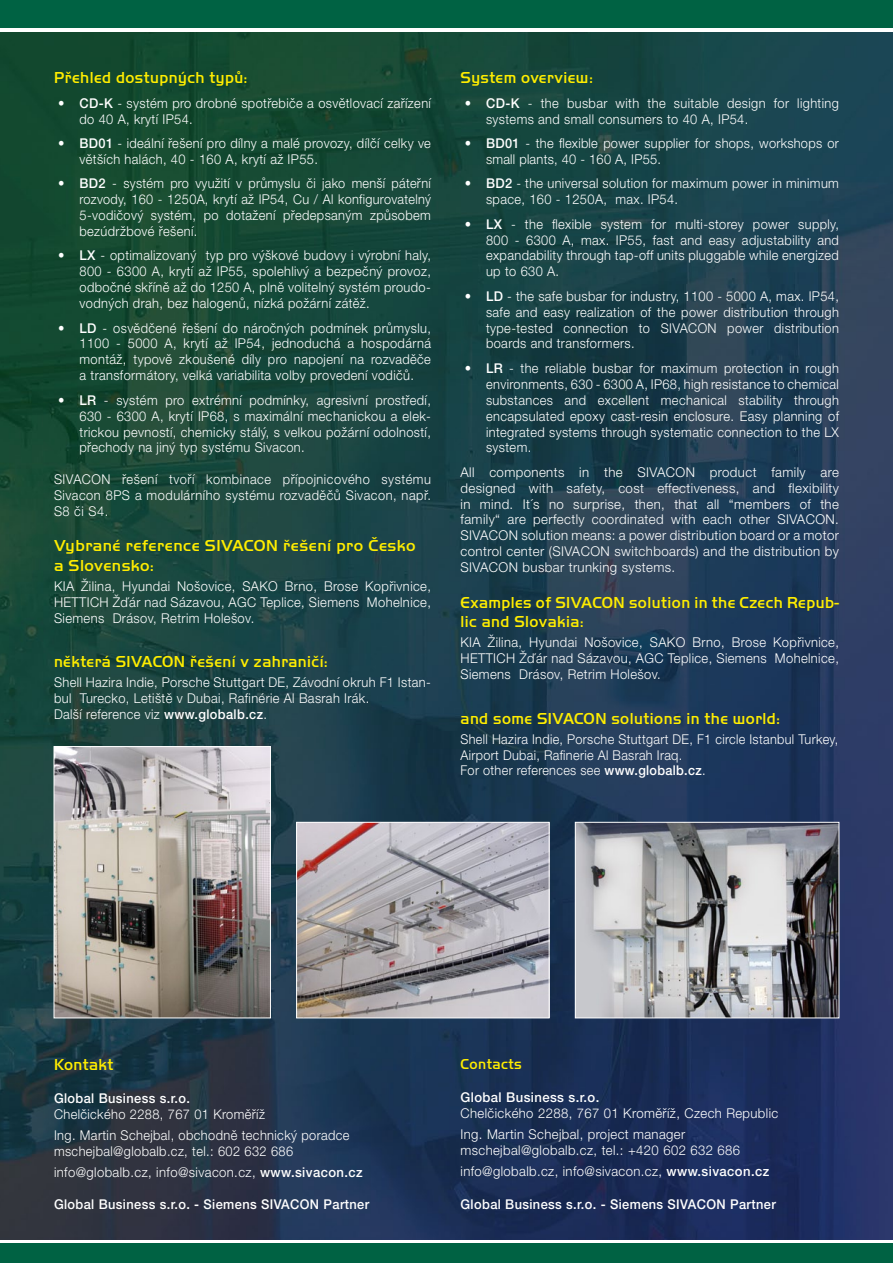
<style>
.page{position:relative;width:893px;height:1263px;background:#fff}
.page>*{position:absolute;margin:0;border:0;box-sizing:border-box;transform-origin:0 0}
.t1{font:500 16.5px/19.5px "Handel Gothic DOT";letter-spacing:.03em;color:#ffed00;scale:.95 1}
.t2{font:500 16.5px/19.5px "Handel Gothic DOT";letter-spacing:.03em;color:#ffed00}
.t3{font:500 15px "Handel Gothic DOT";letter-spacing:.03em;color:#ffed00;scale:.95 1}
.t4{font:300 13.5px/15.9px "Helvetica Neue LT Pro";letter-spacing:.03em;color:#fff;scale:.95 1}
.t5{font:300 13.5px/15.9px "Helvetica Neue LT Pro";letter-spacing:.03em;color:#fff}
.t6{font:300 13.5px/15.9px "Helvetica Neue LT Pro";letter-spacing:.03em;color:#fff;text-align:justify;scale:.96 1}
.t7{font:300 13.5px/15.9px "Helvetica Neue LT Pro";letter-spacing:.03em;color:#fff;scale:.94 1}
.t8{font:500 13.5px "Helvetica Neue LT Pro";letter-spacing:.03em;color:#fff;scale:.95 1}
.t9{font:500 13.5px "Helvetica Neue LT Pro";letter-spacing:.03em;color:#fff}
.s1{font-weight:500}
</style>
<div class="page">
<img style="left:0;top:32px;width:893px;height:1208px">
<div style="left:0;top:1243px;width:893px;height:20px;background:#006243"></div>
<svg style="left:0;top:27px;width:893px;height:1px"></svg>
<div style="left:0;top:0;width:893px;height:27px;background:#006243"></div>
<img style="left:56px;top:748px;width:213px;height:268px">
<div style="left:54px;top:746px;width:217px;height:272px;border:1px solid #fff"></div>
<img style="left:577px;top:824px;width:260px;height:192px">
<div style="left:575px;top:822px;width:264px;height:196px;border:1px solid #fff"></div>
<img style="left:298px;top:824px;width:249px;height:192px">
<div style="left:296px;top:822px;width:253px;height:196px;border:1px solid #fff"></div>
<p class="t1" style="left:54px;top:68px;width:205px">Přehled dostupných typů:</p>
<p class="t4" style="left:80px;top:95px;width:371px;text-indent:-21px"><span class="s1">• CD-K</span> - systém pro drobné spotřebiče a osvětlovací zařízení do 40 A, krytí IP54.</p>
<p class="t4" style="left:80px;top:135px;width:371px;text-indent:-21px"><span class="s1">• BD01</span> - ideální řešení pro dílny a malé provozy, dílčí celky ve větších halách, 40 - 160 A, krytí až IP55.</p>
<p class="t4" style="left:80px;top:175px;width:371px;text-align:justify;text-indent:-21px"><span class="s1">• BD2</span> - systém pro využití v průmyslu či jako menší páteřní rozvody, 160 - 1250A, krytí až IP54, Cu / Al konfigurovatelný 5-vodičový systém, po dotažení předepsaným způsobem bezúdržbové řešení.</p>
<p class="t4" style="left:80px;top:247px;width:371px;text-align:justify;text-indent:-21px"><span class="s1">• LX</span> - optimalizovaný typ pro výškové budovy i výrobní haly, 800 - 6300 A, krytí až IP55, spolehlivý a bezpečný provoz, odbočné skříně až do 1250 A, plně volitelný systém proudo&shy;vodných drah, bez halogenů, nízká požární zátěž.</p>
<p class="t4" style="left:80px;top:319px;width:371px;text-align:justify;text-indent:-21px"><span class="s1">• LD</span> - osvědčené řešení do náročných podmínek průmyslu, 1100 - 5000 A, krytí až IP54, jednoduchá a hospodárná montáž, typově zkoušené díly pro napojení na rozvaděče a transformátory, velká variabilita volby provedení vodičů.</p>
<p class="t4" style="left:80px;top:392px;width:371px;text-align:justify;text-indent:-21px"><span class="s1">• LR</span> - systém pro extrémní podmínky, agresivní prostředí, 630 - 6300 A, krytí IP68, s maximální mechanickou a elek&shy;trickou pevností, chemicky stálý, s velkou požární odolností, přechody na jiný typ systému Sivacon.</p>
<p class="t4" style="left:54px;top:471px;width:398px;text-align:justify">SIVACON řešení tvoří kombinace přípojnicového systému Sivacon 8PS a modulárního systému rozvaděčů Sivacon, např.<br>S8 či S4.</p>
<p class="t2" style="left:54px;top:536px;width:363px">Vybrané reference SIVACON řešení pro Česko a Slovensko:</p>
<p class="t6" style="left:54px;top:578px;width:394px">KIA Žilina, Hyundai Nošovice, SAKO Brno, Brose Kopřivnice, HETTICH Žďár nad Sázavou, AGC Teplice, Siemens Mohelnice, Siemens Drásov, Retrim Holešov.</p>
<p class="t1" style="left:54px;top:652px;width:289px">některá SIVACON řešení v zahraničí:</p>
<p class="t4" style="left:54px;top:674px;width:398px">Shell Hazira Indie, Porsche Stuttgart DE, Závodní okruh F1 Istan&shy;bul Turecko, Letiště v Dubai, Rafinérie Al Basrah Irák.<br>Další reference viz <span class="s1">www.globalb.cz</span>.</p>
<p class="t1" style="left:460px;top:68px;width:141px">System overview:</p>
<p class="t4" style="left:486px;top:95px;width:373px;text-indent:-21px"><span class="s1">• CD-K</span> - the busbar with the suitable design for lighting systems and small consumers to 40 A, IP54.</p>
<p class="t4" style="left:486px;top:135px;width:373px;text-indent:-21px"><span class="s1">• BD01</span> - the flexible power supplier for shops, workshops or small plants, 40 - 160 A, IP55.</p>
<p class="t4" style="left:486px;top:175px;width:373px;text-indent:-21px"><span class="s1">• BD2</span> - the universal solution for maximum power in minimum space, 160 - 1250A, max. IP54.</p>
<p class="t4" style="left:486px;top:216px;width:373px;text-align:justify;text-indent:-21px"><span class="s1">• LX</span> - the flexible system for multi-storey power supply, 800 - 6300 A, max. IP55, fast and easy adjustability and expandability through tap-off units pluggable while energized up to 630 A.</p>
<p class="t4" style="left:486px;top:288px;width:373px;text-align:justify;text-indent:-21px"><span class="s1">• LD</span> - the safe busbar for industry, 1100 - 5000 A, max. IP54, safe and easy realization of the power distribution through type-tested connection to SIVACON power distribution boards and transformers.</p>
<p class="t4" style="left:486px;top:360px;width:373px;text-align:justify;text-indent:-21px"><span class="s1">• LR</span> - the reliable busbar for maximum protection in rough environments, 630 - 6300 A, IP68, high resistance to chemical substances and excellent mechanical stability through encapsulated epoxy cast-resin enclosure. Easy planning of integrated systems through systematic connection to the LX system.</p>
<p class="t5" style="left:460px;top:464px;width:380px;text-align:justify">All components in the SIVACON product family are designed with safety, cost effectiveness, and flexibility in mind. It´s no surprise, then, that all “members of the family“ are perfectly coordinated with each other SIVACON.<br>SIVACON solution means: a power distribution board or a motor control center (SIVACON switchboards) and the distribution by SIVACON busbar trunking systems.</p>
<p class="t1" style="left:460px;top:592px;width:400px">Examples of SIVACON solution in the Czech Repub&shy;lic and Slovakia:</p>
<p class="t6" style="left:460px;top:634px;width:396px">KIA Žilina, Hyundai Nošovice, SAKO Brno, Brose Kopřivnice, HETTICH Žďár nad Sázavou, AGC Teplice, Siemens Mohelnice, Siemens Drásov, Retrim Holešov.</p>
<p class="t1" style="left:460px;top:708px;width:338px">and some SIVACON solutions in the world:</p>
<p class="t7" style="left:460px;top:731px;width:403px">Shell Hazira Indie, Porsche Stuttgart DE, F1 circle Istanbul Turkey,<br>Airport Dubai, Rafinerie Al Basrah Iraq.<br>For other references see <span class="s1">www.globalb.cz</span>.</p>
<p class="t1" style="left:54px;top:1055px;width:64px">Kontakt</p>
<p class="t8" style="left:54px;top:1090px;width:145px">Global Business s.r.o.</p>
<p class="t4" style="left:54px;top:1103px;width:313px;line-height:20.7px">Chelčického 2288, 767 01 Kroměříž<br>Ing. Martin Schejbal, obchodně technický poradce</p>
<p class="t4" style="left:54px;top:1141px;width:326px;line-height:20.7px">mschejbal@globalb.cz, tel.: 602 632 686 info@globalb.cz, info@sivacon.cz, <span class="s1">www.sivacon.cz</span></p>
<p class="t8" style="left:54px;top:1196px;width:333px">Global Business s.r.o. - Siemens SIVACON Partner</p>
<p class="t3" style="left:460px;top:1055px;width:66px">Contacts</p>
<p class="t9" style="left:460px;top:1089px;width:140px">Global Business s.r.o.</p>
<p class="t5" style="left:460px;top:1102px;width:319px;line-height:20.7px">Chelčického 2288, 767 01 Kroměříž, Czech Republic<br>Ing. Martin Schejbal, project manager</p>
<p class="t5" style="left:460px;top:1140px;width:310px;line-height:20.7px">mschejbal@globalb.cz, tel.: +420 602 632 686 info@globalb.cz, info@sivacon.cz, <span class="s1">www.sivacon.cz</span></p>
<p class="t8" style="left:460px;top:1196px;width:333px">Global Business s.r.o. - Siemens SIVACON Partner</p>
</div>
